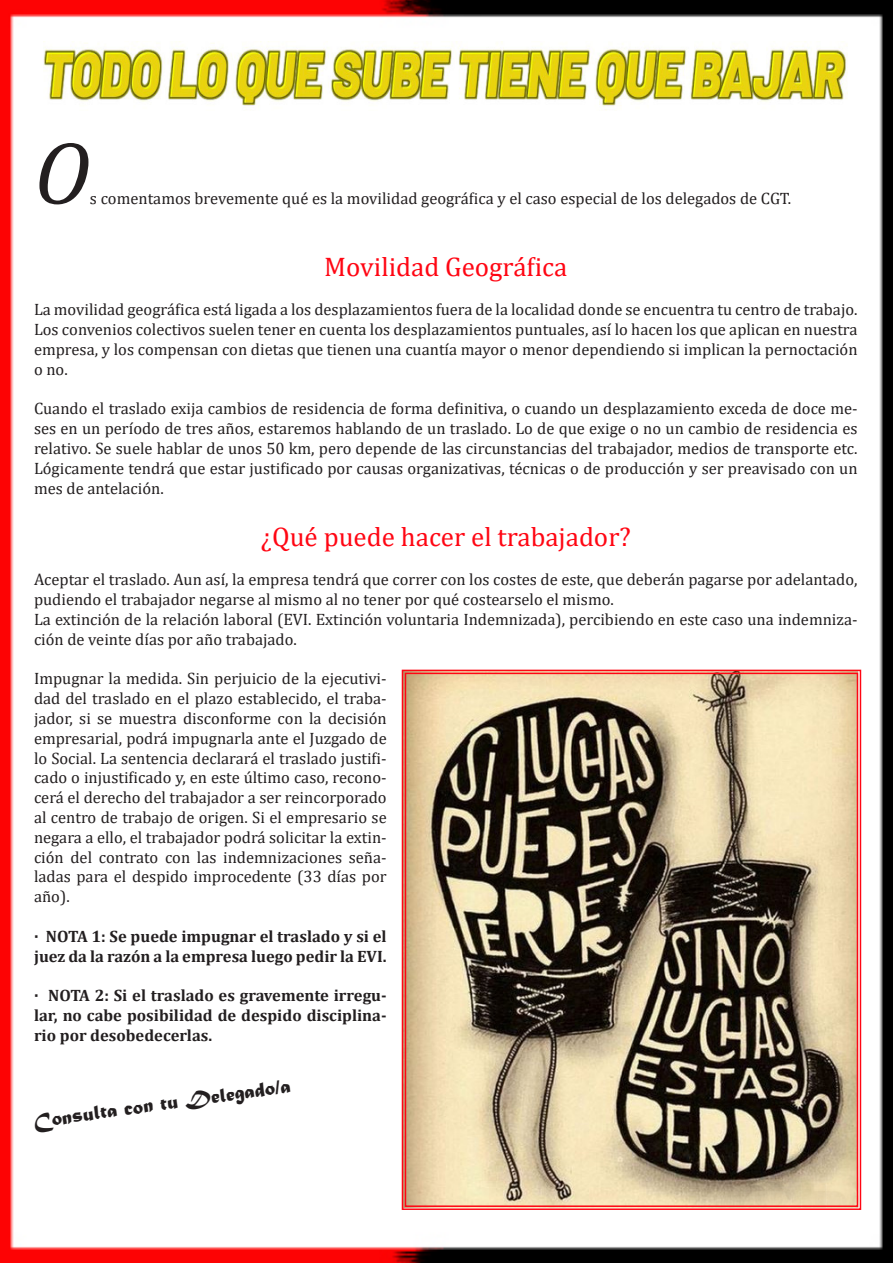
<style>
.page{position:relative;width:893px;height:1263px;background:#fff}
.page>*{position:absolute;margin:0;border:0;box-sizing:border-box;transform-origin:0 0}
.t1{font:italic 90px "Cambria";color:#231f20}
.t2{font:27px "Cambria";color:#ff0613}
.t3{font:21px "Matura MT Script Capitals";color:#231f20}
.t4{font:16.5px/19.8px "Cambria";color:#231f20;text-align:justify}
.t5{font:700 16.5px/19.8px "Cambria";color:#231f20}
</style>
<div class="page">
<img style="left:0;top:0;width:893px;height:1263px">
<img style="left:34px;top:42px;width:825px;height:76px">
<svg style="left:401px;top:669px;width:461px;height:542px;background:#9e8c72"></svg>
<p class="t1" style="left:34px;top:109px;width:57px">O</p>
<p class="t4" style="left:90px;top:188px;width:703px">s comentamos brevemente qué es la movilidad geográfica y el caso especial de los delegados de CGT.</p>
<p class="t2" style="left:324px;top:251px;width:244px">Movilidad Geográfica</p>
<p class="t4" style="left:34px;top:300px;width:825px">La movilidad geográfica está ligada a los desplazamientos fuera de la localidad donde se encuentra tu centro de trabajo.<br>Los convenios colectivos suelen tener en cuenta los desplazamientos puntuales, así lo hacen los que aplican en nuestra empresa, y los compensan con dietas que tienen una cuantía mayor o menor dependiendo si implican la pernoctación o no.</p>
<p class="t4" style="left:34px;top:399px;width:825px">Cuando el traslado exija cambios de residencia de forma definitiva, o cuando un desplazamiento exceda de doce me&shy;ses en un período de tres años, estaremos hablando de un traslado. Lo de que exige o no un cambio de residencia es relativo. Se suele hablar de unos 50 km, pero depende de las circunstancias del trabajador, medios de transporte etc.<br>Lógicamente tendrá que estar justificado por causas organizativas, técnicas o de producción y ser preavisado con un mes de antelación.</p>
<p class="t2" style="left:261px;top:521px;width:372px">¿Qué puede hacer el trabajador?</p>
<p class="t4" style="left:34px;top:570px;width:825px">Aceptar el traslado. Aun así, la empresa tendrá que correr con los costes de este, que deberán pagarse por adelantado, pudiendo el trabajador negarse al mismo al no tener por qué costearselo el mismo.</p>
<p class="t4" style="left:34px;top:609px;width:825px">La extinción de la relación laboral (EVI. Extinción voluntaria Indemnizada), percibiendo en este caso una indemniza&shy;ción de veinte días por año trabajado.</p>
<p class="t4" style="left:34px;top:669px;width:354px">Impugnar la medida. Sin perjuicio de la ejecutivi&shy;dad del traslado en el plazo establecido, el traba&shy;jador, si se muestra disconforme con la decisión empresarial, podrá impugnarla ante el Juzgado de lo Social. La sentencia declarará el traslado justifi&shy;cado o injustificado y, en este último caso, recono&shy;cerá el derecho del trabajador a ser reincorporado al centro de trabajo de origen. Si el empresario se negara a ello, el trabajador podrá solicitar la extin&shy;ción del contrato con las indemnizaciones seña&shy;ladas para el despido improcedente (33 días por año).</p>
<p class="t5" style="left:34px;top:926px;width:354px">· NOTA 1: Se puede impugnar el traslado y si el juez da la razón a la empresa luego pedir la EVI.</p>
<p class="t5" style="left:34px;top:985px;width:354px;text-align:justify">· NOTA 2: Si el traslado es gravemente irregu&shy;lar, no cabe posibilidad de despido disciplina&shy;rio por desobedecerlas.</p>
<p class="t3" style="left:31px;top:1109px;width:261px;rotate:-8deg">Consulta con tu Delegado/a</p>
</div>
